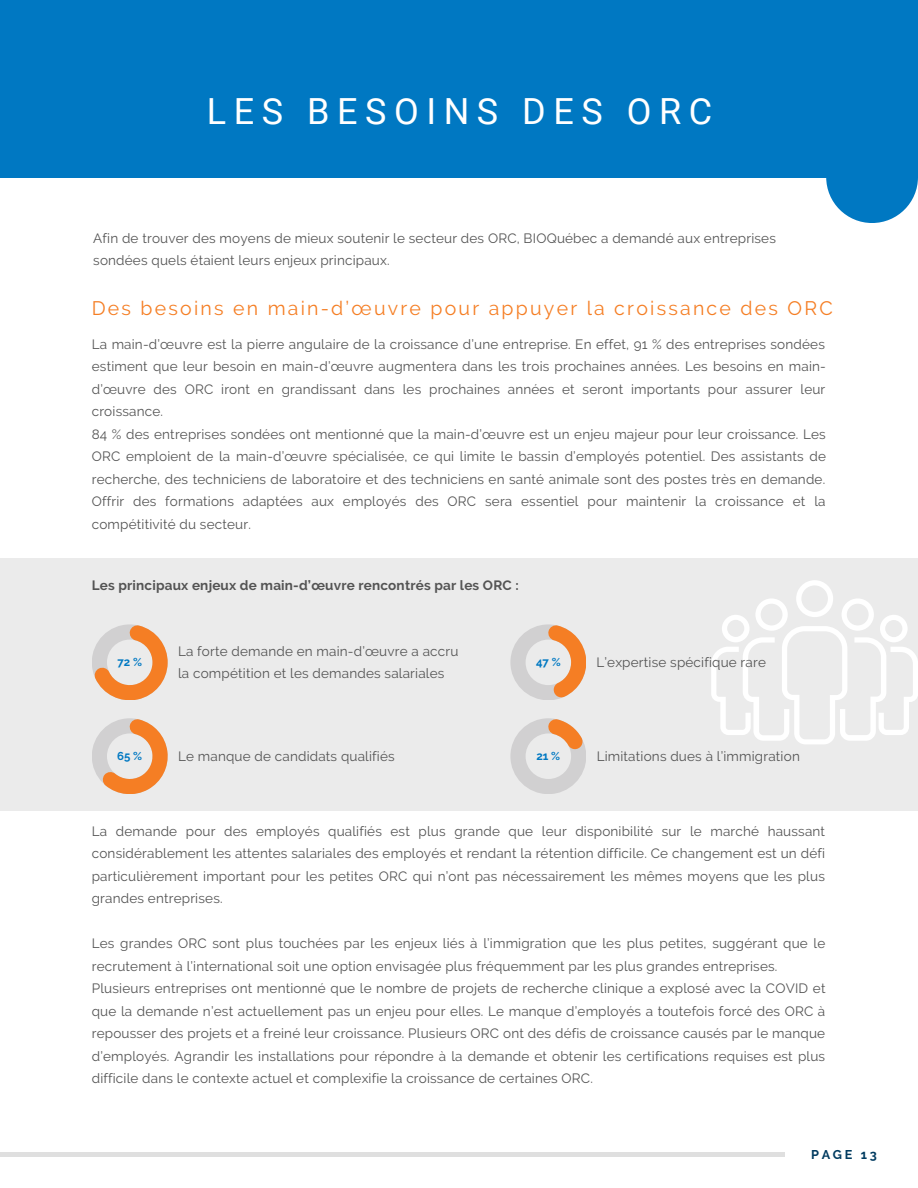
<style>
.page{position:relative;width:918px;height:1188px;background:#fff}
.page>*{position:absolute;margin:0;border:0;box-sizing:border-box;transform-origin:0 0}
.t1{font:36px "Roboto";letter-spacing:.21em;color:#fff}
.t2{font:19.5px "Raleway";letter-spacing:.115em;color:#f57e24}
.t3{font:13.5px/22.5px "Raleway";letter-spacing:.015em;color:#545454}
.t4{font:700 13.5px "Raleway";letter-spacing:.015em;color:#545454}
.t5{font:700 12.75px "Raleway";letter-spacing:.21em;color:#003b60}
.t6{font:700 11.4px "Raleway";color:#0078c2}
</style>
<div class="page">
<hr style="left:0;top:1153px;width:785px;height:3px;background:#dfdfdf">
<div style="left:0;top:558px;width:918px;height:253px;background:#ebebeb"></div>
<svg style="left:711px;top:580px;width:207px;height:164px"></svg>
<svg style="left:92px;top:624px;width:76px;height:76px"></svg>
<svg style="left:92px;top:718px;width:76px;height:76px"></svg>
<svg style="left:510px;top:624px;width:76px;height:76px"></svg>
<svg style="left:510px;top:718px;width:76px;height:76px"></svg>
<div style="left:0;top:0;width:918px;height:177px;background:#0078c2"></div>
<div style="left:826px;top:131px;width:92px;height:92px;background:#0078c2;border-radius:50%"></div>
<h1 class="t1" style="left:207px;top:91px;width:507px">LES BESOINS DES ORC</h1>
<p class="t3" style="left:93px;top:227px;width:684px">Afin de trouver des moyens de mieux soutenir le secteur des ORC, BIOQuébec a demandé aux entreprises sondées quels étaient leurs enjeux principaux.</p>
<h2 class="t2" style="left:92px;top:297px;width:742px">Des besoins en main-d’œuvre pour appuyer la croissance des ORC</h2>
<p class="t3" style="left:92px;top:333px;width:736px">La main-d’œuvre est la pierre angulaire de la croissance d’une entreprise. En effet, 91 % des entreprises sondées estiment que leur besoin en main-d’œuvre augmentera dans les trois prochaines années. Les besoins en main&shy;d’œuvre des ORC iront en grandissant dans les prochaines années et seront importants pour assurer leur croissance.<br>84 % des entreprises sondées ont mentionné que la main-d’œuvre est un enjeu majeur pour leur croissance. Les ORC emploient de la main-d’œuvre spécialisée, ce qui limite le bassin d’employés potentiel. Des assistants de recherche, des techniciens de laboratoire et des techniciens en santé animale sont des postes très en demande.<br>Offrir des formations adaptées aux employés des ORC sera essentiel pour maintenir la croissance et la compétitivité du secteur.</p>
<p class="t4" style="left:92px;top:577px;width:428px">Les principaux enjeux de main-d’œuvre rencontrés par les ORC :</p>
<p class="t6" style="left:117px;top:656px;width:26px">72 %</p>
<p class="t3" style="left:178px;top:640px;width:282px">La forte demande en main-d’œuvre a accru la compétition et les demandes salariales</p>
<p class="t6" style="left:536px;top:656px;width:26px">47 %</p>
<p class="t6" style="left:117px;top:749px;width:26px">65 %</p>
<p class="t3" style="left:178px;top:745px;width:218px">Le manque de candidats qualifiés</p>
<p class="t6" style="left:536px;top:749px;width:25px">21 %</p>
<p class="t3" style="left:596px;top:651px;width:171px">L’expertise spécifique rare</p>
<p class="t3" style="left:597px;top:745px;width:205px">Limitations dues à l’immigration</p>
<p class="t3" style="left:92px;top:820px;width:735px;text-align:justify">La demande pour des employés qualifiés est plus grande que leur disponibilité sur le marché haussant considérablement les attentes salariales des employés et rendant la rétention difficile. Ce changement est un défi particulièrement important pour les petites ORC qui n’ont pas nécessairement les mêmes moyens que les plus grandes entreprises.</p>
<p class="t3" style="left:92px;top:932px;width:735px">Les grandes ORC sont plus touchées par les enjeux liés à l’immigration que les plus petites, suggérant que le recrutement à l’international soit une option envisagée plus fréquemment par les plus grandes entreprises.<br>Plusieurs entreprises ont mentionné que le nombre de projets de recherche clinique a explosé avec la COVID et que la demande n’est actuellement pas un enjeu pour elles. Le manque d’employés a toutefois forcé des ORC à repousser des projets et a freiné leur croissance. Plusieurs ORC ont des défis de croissance causés par le manque d’employés. Agrandir les installations pour répondre à la demande et obtenir les certifications requises est plus difficile dans le contexte actuel et complexifie la croissance de certaines ORC.</p>
<p class="t5" style="left:811px;top:1147px;width:67px">PAGE 13</p>
</div>
